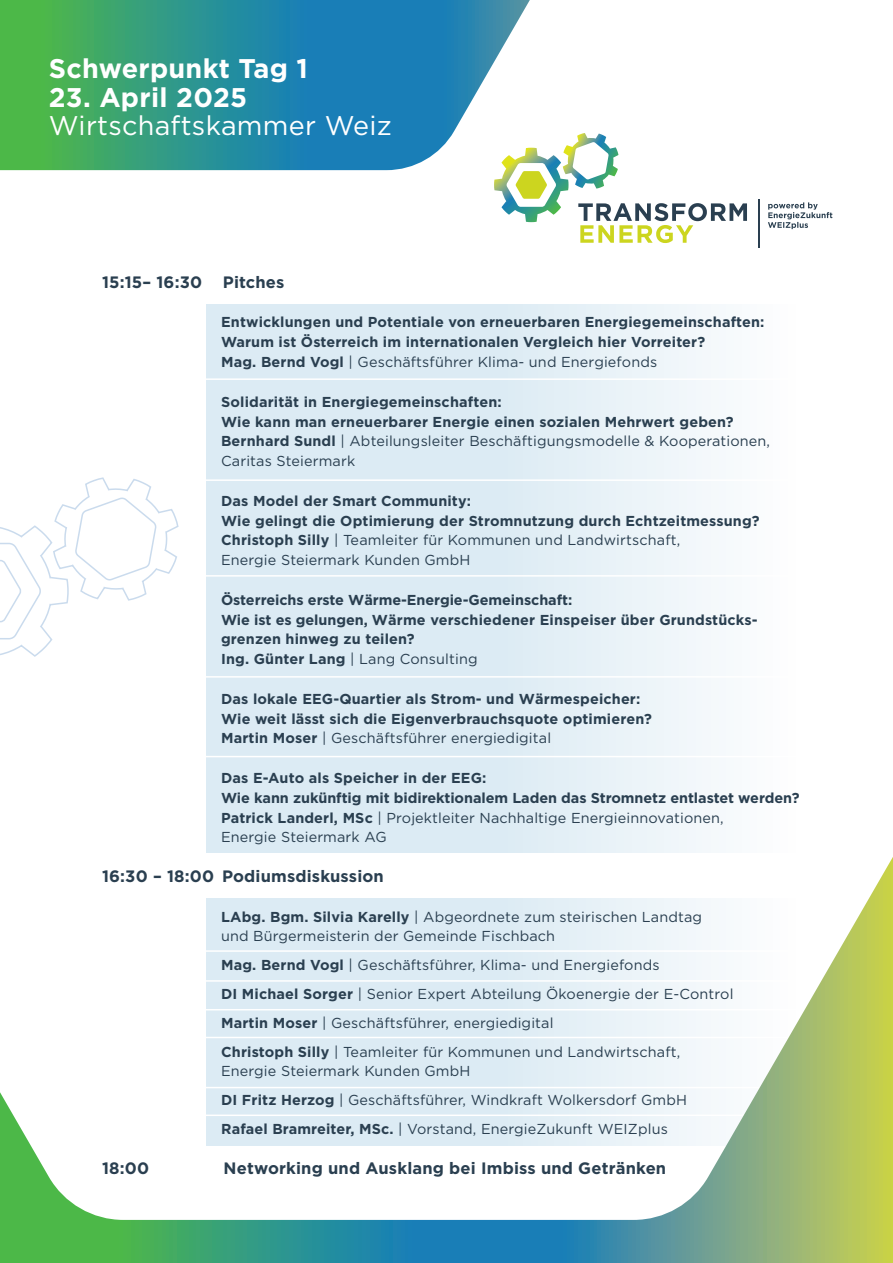
<style>
.page{position:relative;width:893px;height:1263px;background:#fff}
.page>*{position:absolute;margin:0;border:0;box-sizing:border-box;transform-origin:0 0}
.t1{font:700 27px "Gotham";letter-spacing:.01em;color:#fff}
.t2{font:27px "Gotham";letter-spacing:.01em;color:#fff}
.t3{font:700 16.5px "Gotham";letter-spacing:.01em;color:#2a3f50}
.t4{font:700 14.4px/19.8px "Gotham";letter-spacing:.01em;color:#2a3f50}
.t5{font:14.4px/28.8px "Gotham";letter-spacing:.01em;color:#2a3f50}
.s1{font-weight:400}
.s2{font-weight:700}
</style>
<div class="page">
<div style="left:206px;top:304px;width:595px;height:549px;background:linear-gradient(to right,#d3e6f1,#f6fafc)"></div>
<hr style="left:188px;top:378px;width:659px;height:2px;background:#fff">
<hr style="left:189px;top:479px;width:659px;height:2px;background:#fff">
<hr style="left:187px;top:575px;width:659px;height:2px;background:#fff">
<hr style="left:187px;top:676px;width:659px;height:2px;background:#fff">
<hr style="left:186px;top:756px;width:659px;height:1px;background:#fff">
<svg style="left:0;top:857px;width:893px;height:406px"></svg>
<svg style="left:494px;top:170px;width:253px;height:73px"></svg>
<svg style="left:768px;top:202px;width:64px;height:27px"></svg>
<hr style="left:758px;top:200px;width:1px;height:48px;background:#2a3f50">
<svg style="left:530px;top:133px;width:89px;height:37px"></svg>
<svg style="left:0;top:0;width:530px;height:170px;background:#409d9b"></svg>
<svg style="left:0;top:477px;width:179px;height:180px"></svg>
<h1 class="t1" style="left:49px;top:53px;width:261px">Schwerpunkt Tag 1</h1>
<h1 class="t1" style="left:49px;top:82px;width:200px">23. April 2025</h1>
<h1 class="t2" style="left:49px;top:108px;width:344px">Wirtschaftskammer Weiz</h1>
<p class="t3" style="left:102px;top:272px;width:102px">15:15– 16:30</p>
<p class="t3" style="left:223px;top:272px;width:63px">Pitches</p>
<p class="t4" style="left:221px;top:312px;width:545px">Entwicklungen und Potentiale von erneuerbaren Energiegemeinschaften:<br>Warum ist Österreich im internationalen Vergleich hier Vorreiter?<br>Mag. Bernd Vogl <span class="s1">| Geschäftsführer Klima- und Energiefonds</span></p>
<p class="t4" style="left:221px;top:391px;width:550px">Solidarität in Energiegemeinschaften:<br>Wie kann man erneuerbarer Energie einen sozialen Mehrwert geben?<br>Bernhard Sundl <span class="s1">| Abteilungsleiter Beschäftigungsmodelle &amp; Kooperationen, Caritas Steiermark</span></p>
<p class="t4" style="left:221px;top:490px;width:540px">Das Model der Smart Community:<br>Wie gelingt die Optimierung der Stromnutzung durch Echtzeitmessung?<br>Christoph Silly <span class="s1">| Teamleiter für Kommunen und Landwirtschaft,<br>Energie Steiermark Kunden GmbH</span></p>
<p class="t4" style="left:221px;top:589px;width:538px">Österreichs erste Wärme-Energie-Gemeinschaft:<br>Wie ist es gelungen, Wärme verschiedener Einspeiser über Grundstücks&shy;grenzen hinweg zu teilen?<br>Ing. Günter Lang <span class="s1">| Lang Consulting</span></p>
<p class="t4" style="left:221px;top:688px;width:432px">Das lokale EEG-Quartier als Strom- und Wärmespeicher:<br>Wie weit lässt sich die Eigenverbrauchsquote optimieren?<br>Martin Moser <span class="s1">| Geschäftsführer energiedigital</span></p>
<p class="t4" style="left:221px;top:767px;width:580px">Das E-Auto als Speicher in der EEG:<br>Wie kann zukünftig mit bidirektionalem Laden das Stromnetz entlastet werden?<br>Patrick Landerl, MSc <span class="s1">| Projektleiter Nachhaltige Energieinnovationen,<br>Energie Steiermark AG</span></p>
<p class="t3" style="left:102px;top:866px;width:283px">16:30 – 18:00 Podiumsdiskussion</p>
<p class="t5" style="left:221px;top:906px;width:483px;line-height:19.8px"><span class="s2">LAbg. Bgm. Silvia Karelly</span> | Abgeordnete zum steirischen Landtag und Bürgermeisterin der Gemeinde Fischbach</p>
<p class="t5" style="left:221px;top:950px;width:514px"><span class="s2">Mag. Bernd Vogl</span> | Geschäftsführer, Klima- und Energiefonds<br><span class="s2">DI Michael Sorger</span> | Senior Expert Abteilung Ökoenergie der E-Control <span class="s2">Martin Moser</span> | Geschäftsführer, energiedigital<br><span class="s2">Christoph Silly</span> | Teamleiter für Kommunen und Landwirtschaft,</p>
<p class="t5" style="left:221px;top:1056px;width:467px">Energie Steiermark Kunden GmbH<br><span class="s2">DI Fritz Herzog</span> | Geschäftsführer, Windkraft Wolkersdorf GmbH<br><span class="s2">Rafael Bramreiter, MSc.</span> | Vorstand, EnergieZukunft WEIZplus</p>
<p class="t3" style="left:102px;top:1158px;width:48px">18:00</p>
<p class="t3" style="left:224px;top:1158px;width:444px">Networking und Ausklang bei Imbiss und Getränken</p>
</div>
